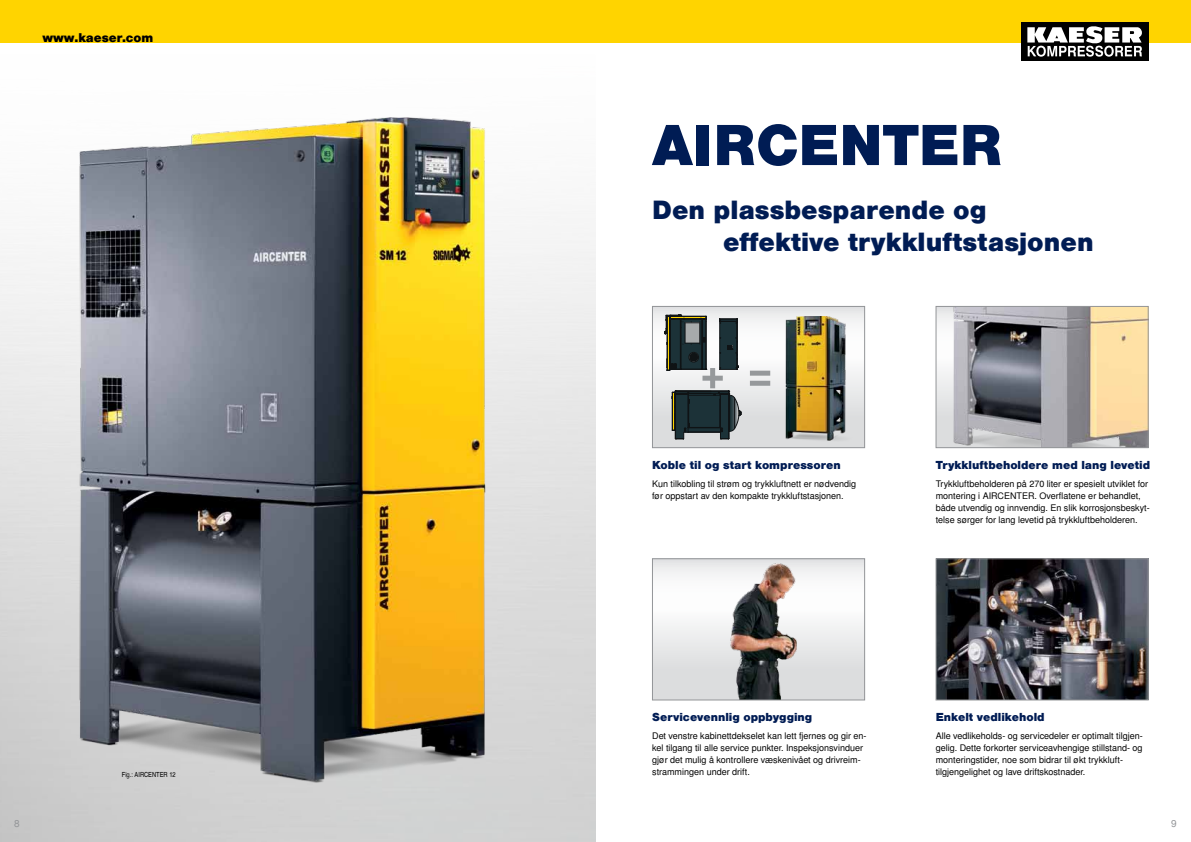
<style>
.page{position:relative;width:1191px;height:842px;background:#fff}
.page>*{position:absolute;margin:0;border:0;box-sizing:border-box;transform-origin:0 0}
.t1{font:900 55px "Nimbus San L";color:#001c54}
.t2{font:900 25px/32px "Nimbus San L";color:#001c54}
.t3{font:900 12px "Nimbus San L";color:#000}
.t4{font:900 11px "Nimbus San L";color:#001c54}
.t5{font:10px "Nimbus San L";color:#939598}
.t6{font:9px/12px "Nimbus San L";color:#000}
.t7{font:7px "Nimbus San L Reg Con";color:#000}
</style>
<div class="page">
<div style="left:0;top:0;width:1191px;height:43px;background:#ffd400"></div>
<div style="left:1020px;top:22px;width:128px;height:39px;background:#000"></div>
<svg style="left:1027px;top:26px;width:115px;height:31px"></svg>
<img style="left:937px;top:308px;width:209px;height:138px">
<div style="left:935px;top:306px;width:213px;height:142px;border:1px solid #939598"></div>
<svg style="left:654px;top:308px;width:209px;height:138px"></svg>
<svg style="left:750px;top:371px;width:20px;height:15px"></svg>
<svg style="left:665px;top:315px;width:77px;height:125px"></svg>
<div style="left:652px;top:306px;width:213px;height:142px;border:1px solid #939598"></div>
<img style="left:17px;top:117px;width:539px;height:704px">
<img style="left:778px;top:316px;width:88px;height:130px">
<img style="left:937px;top:560px;width:209px;height:138px">
<div style="left:935px;top:558px;width:213px;height:142px;border:1px solid #939598"></div>
<svg style="left:654px;top:560px;width:209px;height:138px"></svg>
<img style="left:701px;top:560px;width:114px;height:138px">
<div style="left:652px;top:558px;width:213px;height:142px;border:1px solid #939598"></div>
<h3 class="t3" style="left:43px;top:30px;width:112px">www.kaeser.com</h3>
<p class="t7" style="left:122px;top:770px;width:55px">Fig.: AIRCENTER 12</p>
<h1 class="t1" style="left:652px;top:111px;width:351px">AIRCENTER</h1>
<h2 class="t2" style="left:723px;top:194px;width:372px;text-indent:-71px">Den plassbesparende og effektive trykkluftstasjonen</h2>
<p class="t4" style="left:652px;top:458px;width:190px">Koble til og start kompressoren</p>
<p class="t6" style="left:652px;top:478px;width:205px">Kun tilkobling til strøm og trykkluftnett er nødvendig før oppstart av den kompakte trykkluftstasjonen.</p>
<p class="t4" style="left:935px;top:458px;width:216px">Trykkluftbeholdere med lang levetid</p>
<p class="t6" style="left:935px;top:478px;width:215px">Trykkluftbeholderen på 270 liter er spesielt utviklet for montering i AIRCENTER. Overflatene er behandlet, både utvendig og innvendig. En slik korrosjonsbeskyt&shy;telse sørger for lang levetid på trykkluftbeholderen.</p>
<p class="t4" style="left:652px;top:710px;width:162px">Servicevennlig oppbygging</p>
<p class="t6" style="left:652px;top:730px;width:216px">Det venstre kabinettdekselet kan lett fjernes og gir en&shy;kel tilgang til alle service punkter. Inspeksjonsvinduer gjør det mulig å kontrollere væskenivået og drivreim&shy;strammingen under drift.</p>
<p class="t4" style="left:935px;top:710px;width:110px">Enkelt vedlikehold</p>
<p class="t6" style="left:935px;top:730px;width:208px">Alle vedlikeholds- og servicedeler er optimalt tilgjen&shy;gelig. Dette forkorter serviceavhengige stillstand- og monteringstider, noe som bidrar til økt trykkluft&shy;tilgjengelighet og lave driftskostnader.</p>
<p class="t5" style="left:14px;top:817px;width:7px">8</p>
<p class="t5" style="left:1171px;top:817px;width:7px">9</p>
</div>
